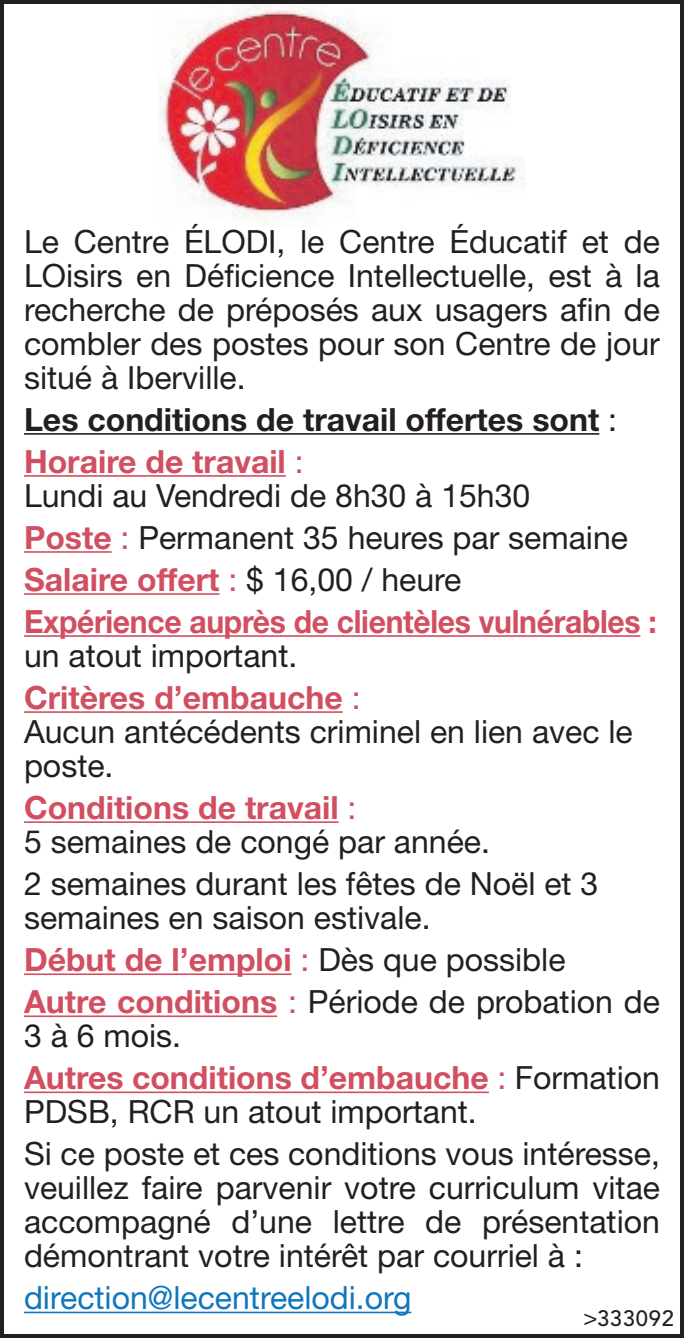
<style>
.page{position:relative;width:684px;height:1338px;background:#fff}
.page>*{position:absolute;margin:0;border:0;box-sizing:border-box;transform-origin:0 0}
.t1{font:32px/34px "Helvetica Neue LT Std";color:#231f20}
.t2{font:700 32px/42px "Helvetica Neue LT Std";color:#d14f61}
.t3{font:700 32px/42px "Helvetica Neue LT Std";color:#231f20}
.t4{font:32px "Helvetica Neue LT Std";color:#1076bd}
.t5{font:500 22px "Avenir LT Std";letter-spacing:.03em;color:#231f20}
.s1{font-weight:400}
.s2{color:#d14f61}
.s3{font-weight:400;color:#d14f61}
.s4{font-weight:700;color:#d14f61}
.s5{font-weight:400;color:#231f20}
</style>
<div class="page">
<img style="left:159px;top:5px;width:366px;height:213px">
<hr style="left:24px;top:433px;width:575px;height:1px;background:#231f20">
<hr style="left:24px;top:475px;width:262px;height:1px;background:#d14f61">
<hr style="left:24px;top:551px;width:88px;height:1px;background:#d14f61">
<hr style="left:24px;top:593px;width:196px;height:1px;background:#d14f61">
<hr style="left:24px;top:635px;width:616px;height:1px;background:#d14f61">
<hr style="left:24px;top:711px;width:319px;height:1px;background:#d14f61">
<hr style="left:24px;top:821px;width:315px;height:1px;background:#d14f61">
<hr style="left:24px;top:973px;width:268px;height:1px;background:#d14f61">
<hr style="left:24px;top:1015px;width:253px;height:1px;background:#d14f61">
<hr style="left:24px;top:1091px;width:465px;height:1px;background:#d14f61">
<hr style="left:24px;top:1311px;width:387px;height:1px;background:#1076bd">
<div style="left:0;top:0;width:684px;height:1337px;border:4px solid #231f20"></div>
<p class="t1" style="left:24px;top:224px;width:637px;text-align:justify">Le Centre ÉLODI, le Centre Éducatif et de LOisirs en Déficience Intellectuelle, est à la recherche de préposés aux usagers afin de combler des postes pour son Centre de jour situé à Iberville.</p>
<p class="t3" style="left:24px;top:397px;width:595px">Les conditions de travail offertes sont <span class="s1">:<br></span><span class="s2">Horaire de travail</span> <span class="s3">:</span></p>
<p class="t1" style="left:24px;top:474px;width:634px;line-height:42px">Lundi au Vendredi de 8h30 à 15h30<br><span class="s4">Poste</span> <span class="s2">:</span> Permanent 35 heures par semaine <span class="s4">Salaire offert</span> <span class="s2">:</span> $ 16,00 / heure<br><span class="s4">Expérience auprès de clientèles vulnérables :</span></p>
<p class="t2" style="left:24px;top:633px;width:338px"><span class="s5">un atout important.<br></span>Critères d’embauche <span class="s1">:</span></p>
<p class="t1" style="left:24px;top:714px;width:610px">Aucun antécédents criminel en lien avec le poste.</p>
<p class="t1" style="left:24px;top:790px;width:467px"><span class="s4">Conditions de travail</span> <span class="s2">:<br></span>5 semaines de congé par année.</p>
<p class="t1" style="left:24px;top:866px;width:576px">2 semaines durant les fêtes de Noël et 3 semaines en saison estivale.</p>
<p class="t1" style="left:24px;top:937px;width:637px;line-height:42px"><span class="s4">Début de l’emploi</span> <span class="s2">:</span> Dès que possible<br><span class="s4">Autre conditions</span> <span class="s2">:</span> Période de probation de</p>
<p class="t2" style="left:24px;top:1013px;width:637px"><span class="s5">3 à 6 mois.<br></span>Autres conditions d’embauche <span class="s1">:</span> <span class="s5">Formation</span></p>
<p class="t1" style="left:24px;top:1089px;width:638px;line-height:42px">PDSB, RCR un atout important.<br>Si ce poste et ces conditions vous intéresse,</p>
<p class="t1" style="left:24px;top:1169px;width:638px;text-align:justify">veuillez faire parvenir votre curriculum vitae accompagné d’une lettre de présentation démontrant votre intérêt par courriel à :</p>
<p class="t4" style="left:24px;top:1278px;width:389px">direction@lecentreelodi.org</p>
<p class="t5" style="left:583px;top:1305px;width:92px">&gt;333092</p>
</div>
